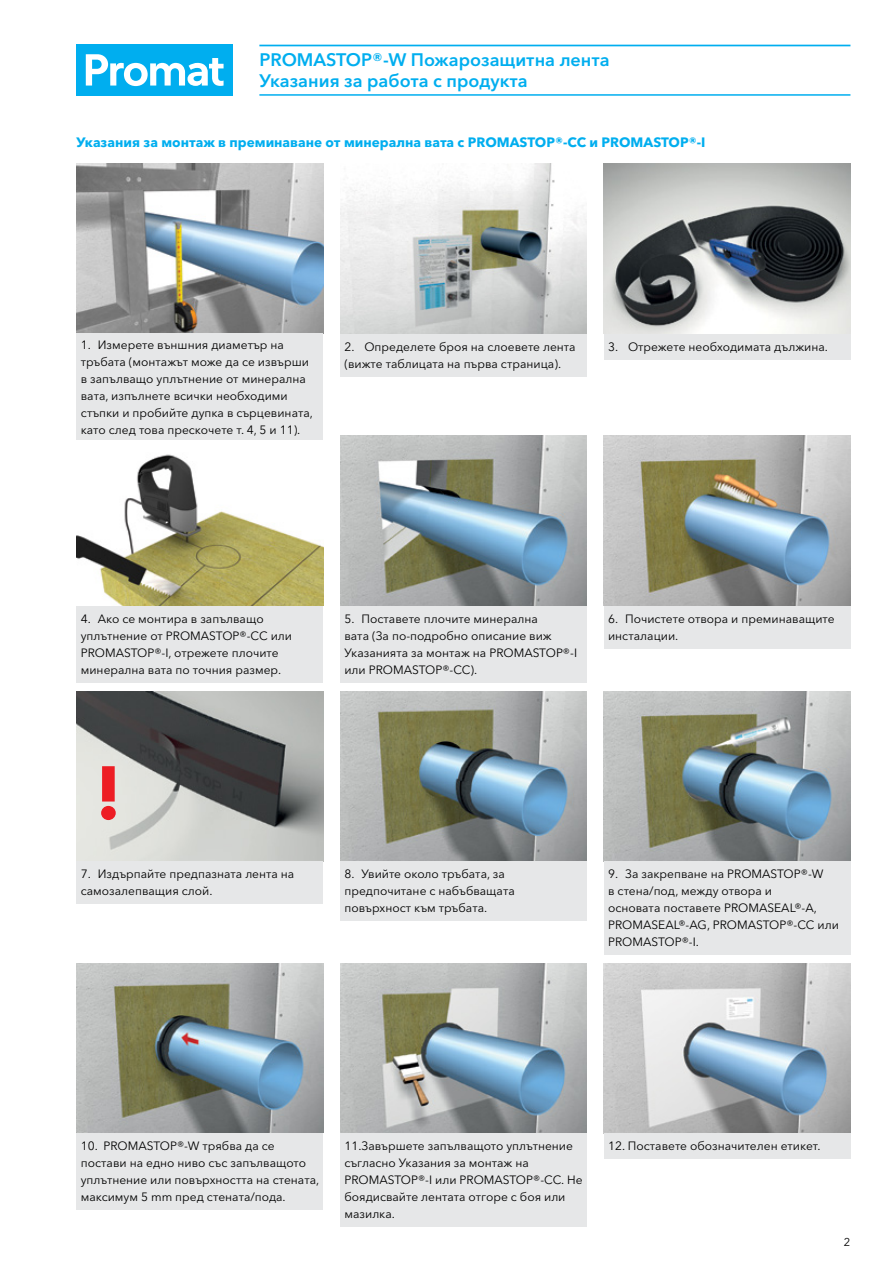
<style>
.page{position:relative;width:893px;height:1263px;background:#fff}
.page>*{position:absolute;margin:0;border:0;box-sizing:border-box;transform-origin:0 0}
.t1{font:700 75px "Avenir Next W1 G";color:#ed1d24}
.t2{font:600 18px/21.3px "Avenir Next W1 G";color:#00aeef}
.t3{font:700 13.5px "Avenir Next W1 G";color:#00aeef}
.t4{font:12px/17px "Avenir Next W1 G";color:#000}
.t5{font:11.25px "Avenir Next W1 G";color:#000}
</style>
<div class="page">
<div style="left:77px;top:45px;width:156px;height:51px;background:#00aeef"></div>
<svg style="left:86px;top:54px;width:138px;height:32px"></svg>
<img style="left:77px;top:164px;width:246px;height:170px">
<img style="left:340px;top:436px;width:247px;height:170px">
<img style="left:340px;top:164px;width:247px;height:170px">
<img style="left:604px;top:436px;width:246px;height:170px">
<img style="left:604px;top:164px;width:246px;height:170px">
<img style="left:77px;top:454px;width:246px;height:152px">
<img style="left:340px;top:691px;width:247px;height:170px">
<img style="left:604px;top:691px;width:246px;height:170px">
<img style="left:77px;top:963px;width:246px;height:170px">
<img style="left:340px;top:963px;width:247px;height:170px">
<img style="left:604px;top:963px;width:246px;height:170px">
<img style="left:77px;top:691px;width:246px;height:170px">
<hr style="left:259px;top:45px;width:591px;height:1px;background:#00aeef">
<hr style="left:259px;top:94px;width:591px;height:2px;background:#00aeef">
<div style="left:77px;top:334px;width:246px;height:106px;background:#e6e7e8"></div>
<div style="left:340px;top:606px;width:247px;height:76px;background:#e6e7e8"></div>
<div style="left:340px;top:334px;width:247px;height:42px;background:#e6e7e8"></div>
<div style="left:604px;top:606px;width:246px;height:42px;background:#e6e7e8"></div>
<div style="left:604px;top:334px;width:246px;height:25px;background:#e6e7e8"></div>
<div style="left:77px;top:606px;width:246px;height:76px;background:#e6e7e8"></div>
<div style="left:340px;top:861px;width:247px;height:60px;background:#e6e7e8"></div>
<div style="left:604px;top:861px;width:246px;height:93px;background:#e6e7e8"></div>
<div style="left:77px;top:1133px;width:246px;height:77px;background:#e6e7e8"></div>
<div style="left:340px;top:1133px;width:247px;height:94px;background:#e6e7e8"></div>
<div style="left:604px;top:1133px;width:246px;height:26px;background:#e6e7e8"></div>
<div style="left:77px;top:861px;width:246px;height:42px;background:#e6e7e8"></div>
<h2 class="t2" style="left:259px;top:49px;width:352px">PROMASTOP®-W Пожарозащитна лента<br>Указания за работа с продукта</h2>
<p class="t3" style="left:77px;top:134px;width:630px">Указания за монтаж в преминаване от минерална вата с PROMASTOP®-CC и PROMASTOP®-I</p>
<p class="t4" style="left:81px;top:336px;width:234px">1. Измерете външния диаметър на тръбата (монтажът може да се извърши в запълващо уплътнение от минерална вата, изпълнете всички необходими стъпки и пробийте дупка в сърцевината, като след това прескочете т. 4, 5 и 11).</p>
<p class="t4" style="left:344px;top:338px;width:233px">2. Определете броя на слоевете лента (вижте таблицата на първа страница).</p>
<p class="t4" style="left:608px;top:338px;width:221px">3. Отрежете необходимата дължина.</p>
<p class="t4" style="left:81px;top:610px;width:213px">4. Ако се монтира в запълващо уплътнение от PROMASTOP®-CC или<br>PROMASTOP®-I, отрежете плочите минерална вата по точния размер.</p>
<h1 class="t1" style="left:95px;top:747px;width:28px">!</h1>
<p class="t4" style="left:81px;top:865px;width:215px">7. Издърпайте предпазната лента на самозалепващия слой.</p>
<p class="t4" style="left:344px;top:610px;width:234px">5. Поставете плочите минерална<br>вата (За по-подробно описание виж<br>Указанията за монтаж на PROMASTOP®-I или PROMASTOP®-CC).</p>
<p class="t4" style="left:608px;top:610px;width:228px">6. Почистете отвора и преминаващите инсталации.</p>
<p class="t4" style="left:344px;top:865px;width:172px">8. Увийте около тръбата, за предпочитане с набъбващата повърхност към тръбата.</p>
<p class="t4" style="left:608px;top:865px;width:232px">9. За закрепване на PROMASTOP®-W<br>в стена/под, между отвора и<br>основата поставете PROMASEAL®-A,<br>PROMASEAL®-AG, PROMASTOP®-CC или<br>PROMASTOP®-I.</p>
<p class="t4" style="left:81px;top:1138px;width:240px">10. PROMASTOP®-W трябва да се постави на едно ниво със запълващото уплътнение или повърхността на стената, максимум 5 mm пред стената/пода.</p>
<p class="t4" style="left:344px;top:1138px;width:240px">11.Завършете запълващото уплътнение съгласно Указания за монтаж на<br>PROMASTOP®-I или PROMASTOP®-CC. Не боядисвайте лентата отгоре с боя или мазилка.</p>
<p class="t4" style="left:608px;top:1138px;width:214px">12. Поставете обозначителен етикет.</p>
<p class="t5" style="left:844px;top:1235px;width:8px">2</p>
</div>
